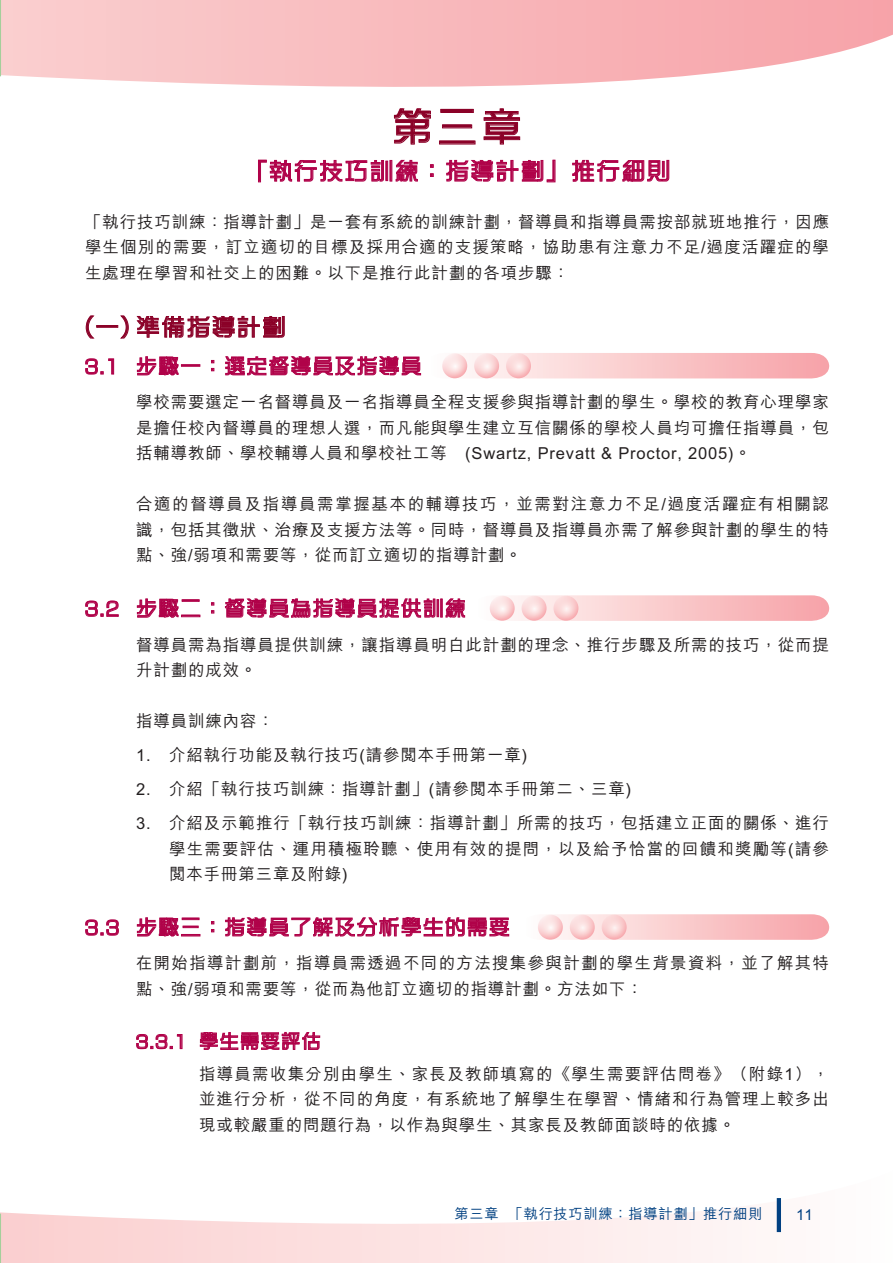
<style>
.page{position:relative;width:893px;height:1263px;background:#fff}
.page>*{position:absolute;margin:0;border:0;box-sizing:border-box;transform-origin:0 0}
.t1{font:500 40.5px "MJ Ngai HK";color:#8b0128}
.t2{font:500 24px "MJ Ngai HK";letter-spacing:.05em;color:#b00249}
.t3{font:500 24px "MJ Ngai HK";letter-spacing:.05em;color:#8b0128}
.t4{font:500 21px "MJ Ngai HK";letter-spacing:.05em;color:#b00249}
.t5{font:500 19.5px "MJ Ngai HK";letter-spacing:.05em;color:#b00249}
.t6{font:500 16.5px/25.5px "M Hei HK";letter-spacing:.05em;color:#231f20;text-align:justify}
.t7{font:500 16.5px/25.5px "M Hei HK";letter-spacing:.08em;color:#231f20}
.t8{font:500 15px "M Hei HK";color:#014081}
.t9{font:500 14.25px "M Hei HK";letter-spacing:.05em;color:#014081}
</style>
<div class="page">
<svg style="left:0;top:1198px;width:781px;height:65px"></svg>
<svg style="left:0;top:0;width:893px;height:87px"></svg>
<hr style="left:777px;top:1198px;width:4px;height:34px;background:#014081">
<svg style="left:0;top:1213px;width:1px;height:50px"></svg>
<svg style="left:0;top:0;width:1px;height:76px"></svg>
<svg style="left:394px;top:108px;width:37px;height:37px"></svg>
<div style="left:441px;top:109px;width:32px;height:4px;border:1px solid #8b0128"></div>
<svg style="left:484px;top:109px;width:36px;height:35px"></svg>
<svg style="left:258px;top:160px;width:160px;height:23px"></svg>
<svg style="left:430px;top:164px;width:3px;height:4px"></svg>
<svg style="left:446px;top:160px;width:109px;height:22px"></svg>
<svg style="left:572px;top:160px;width:97px;height:22px"></svg>
<svg style="left:86px;top:316px;width:8px;height:23px"></svg>
<div style="left:97px;top:325px;width:21px;height:3px;border:1px solid #8b0128"></div>
<svg style="left:120px;top:316px;width:9px;height:22px"></svg>
<svg style="left:137px;top:316px;width:148px;height:22px"></svg>
<svg style="left:85px;top:358px;width:29px;height:17px"></svg>
<svg style="left:137px;top:356px;width:63px;height:20px"></svg>
<svg style="left:211px;top:360px;width:3px;height:11px"></svg>
<svg style="left:225px;top:356px;width:196px;height:20px"></svg>
<svg style="left:85px;top:601px;width:34px;height:16px"></svg>
<svg style="left:137px;top:599px;width:63px;height:19px"></svg>
<svg style="left:211px;top:602px;width:3px;height:11px"></svg>
<svg style="left:225px;top:598px;width:240px;height:20px"></svg>
<svg style="left:85px;top:919px;width:34px;height:17px"></svg>
<svg style="left:137px;top:917px;width:63px;height:20px"></svg>
<svg style="left:211px;top:921px;width:3px;height:11px"></svg>
<svg style="left:225px;top:917px;width:284px;height:20px"></svg>
<svg style="left:136px;top:1034px;width:46px;height:15px"></svg>
<svg style="left:200px;top:1032px;width:120px;height:18px"></svg>
<svg style="left:442px;top:353px;width:387px;height:25px"></svg>
<svg style="left:442px;top:353px;width:25px;height:25px"></svg>
<svg style="left:506px;top:353px;width:25px;height:25px"></svg>
<svg style="left:474px;top:353px;width:25px;height:25px"></svg>
<svg style="left:489px;top:595px;width:340px;height:26px"></svg>
<svg style="left:490px;top:596px;width:25px;height:25px"></svg>
<svg style="left:553px;top:596px;width:25px;height:25px"></svg>
<svg style="left:522px;top:596px;width:25px;height:25px"></svg>
<svg style="left:538px;top:914px;width:291px;height:26px"></svg>
<svg style="left:538px;top:915px;width:25px;height:25px"></svg>
<svg style="left:602px;top:915px;width:25px;height:25px"></svg>
<svg style="left:570px;top:915px;width:25px;height:25px"></svg>
<p class="t1" style="left:392px;top:98px;width:131px">第三章</p>
<p class="t2" style="left:243px;top:154px;width:429px">「執行技巧訓練：指導計劃」推行細則</p>
<p class="t6" style="left:85px;top:207px;width:746px">「執行技巧訓練：指導計劃」是一套有系統的訓練計劃，督導員和指導員需按部就班地推行，因應學生個別的需要，訂立適切的目標及採用合適的支援策略，協助患有注意力不足/過度活躍症的學生處理在學習和社交上的困難。以下是推行此計劃的各項步驟：</p>
<p class="t3" style="left:85px;top:310px;width:202px">(一) 準備指導計劃</p>
<p class="t4" style="left:85px;top:351px;width:338px">3.1 步驟一：選定督導員及指導員</p>
<p class="t6" style="left:136px;top:388px;width:694px">學校需要選定一名督導員及一名指導員全程支援參與指導計劃的學生。學校的教育心理學家是擔任校內督導員的理想人選，而凡能與學生建立互信關係的學校人員均可擔任指導員，包括輔導教師、學校輔導人員和學校社工等　(Swartz, Prevatt &amp; Proctor, 2005)。</p>
<p class="t6" style="left:136px;top:490px;width:695px">合適的督導員及指導員需掌握基本的輔導技巧，並需對注意力不足/過度活躍症有相關認識，包括其徵狀、治療及支援方法等。同時，督導員及指導員亦需了解參與計劃的學生的特點、強/弱項和需要等，從而訂立適切的指導計劃。</p>
<p class="t4" style="left:85px;top:593px;width:382px">3.2 步驟二：督導員為指導員提供訓練</p>
<p class="t6" style="left:136px;top:631px;width:694px">督導員需為指導員提供訓練，讓指導員明白此計劃的理念、推行步驟及所需的技巧，從而提升計劃的成效。</p>
<p class="t6" style="left:136px;top:707px;width:139px">指導員訓練內容：</p>
<p class="t6" style="left:136px;top:741px;width:393px">1. 介紹執行功能及執行技巧(請參閱本手冊第一章)</p>
<p class="t6" style="left:136px;top:775px;width:497px">2. 介紹「執行技巧訓練：指導計劃」(請參閱本手冊第二、三章)</p>
<p class="t6" style="left:169px;top:809px;width:661px;text-indent:-33px">3. 介紹及示範推行「執行技巧訓練：指導計劃」所需的技巧，包括建立正面的關係、進行學生需要評估、運用積極聆聽、使用有效的提問，以及給予恰當的回饋和獎勵等(請參閱本手冊第三章及附錄)</p>
<p class="t4" style="left:85px;top:912px;width:426px">3.3 步驟三：指導員了解及分析學生的需要</p>
<p class="t7" style="left:136px;top:949px;width:695px">在開始指導計劃前，指導員需透過不同的方法搜集參與計劃的學生背景資料，並了解其特點、強/弱項和需要等，從而為他訂立適切的指導計劃。方法如下：</p>
<p class="t5" style="left:136px;top:1027px;width:186px">3.3.1 學生需要評估</p>
<p class="t6" style="left:199px;top:1060px;width:631px">指導員需收集分別由學生、家長及教師填寫的《學生需要評估問卷》（附錄1），並進行分析，從不同的角度，有系統地了解學生在學習、情緒和行為管理上較多出現或較嚴重的問題行為，以作為與學生、其家長及教師面談時的依據。</p>
<p class="t9" style="left:454px;top:1204px;width:309px">第三章 「執行技巧訓練：指導計劃」推行細則</p>
<p class="t8" style="left:796px;top:1203px;width:18px">11</p>
</div>
